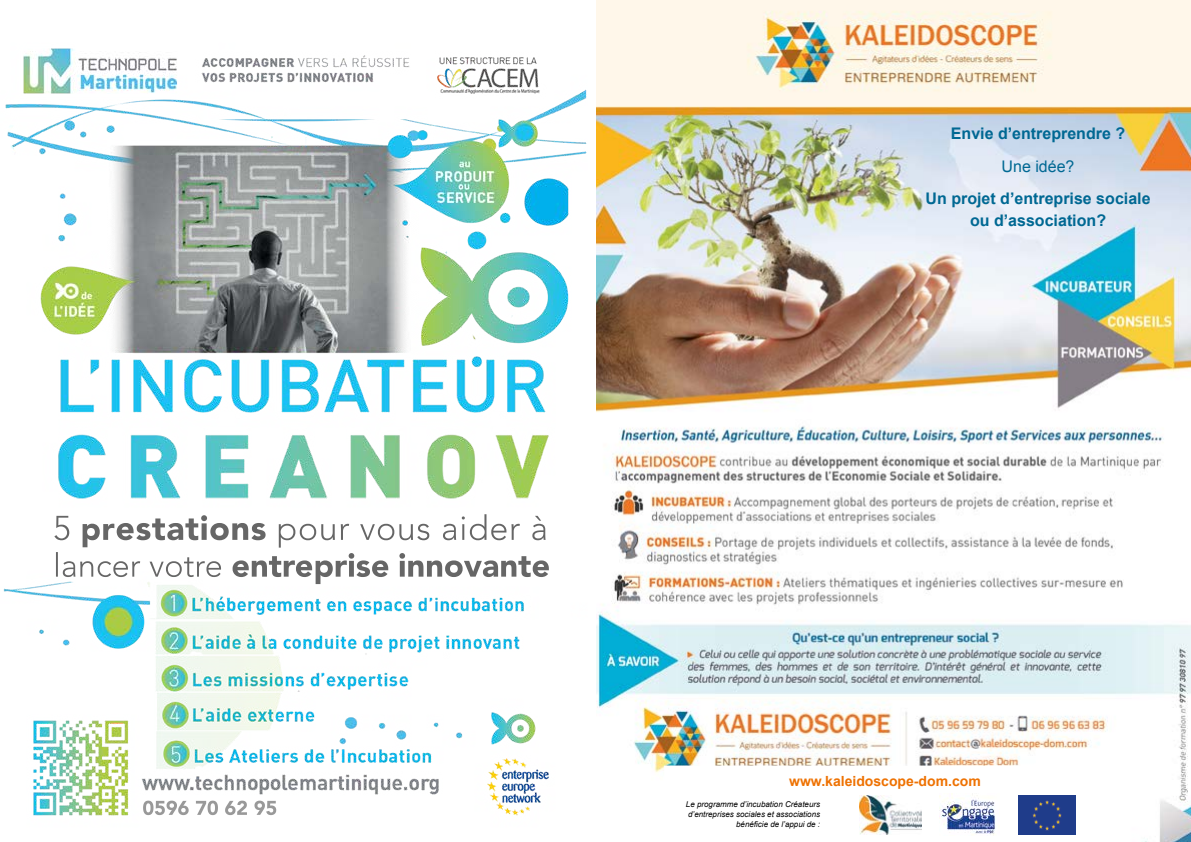
<style>
.page{position:relative;width:1191px;height:842px;background:#fff}
.page>*{position:absolute;margin:0;border:0;box-sizing:border-box;transform-origin:0 0}
.t1{font:700 16px/21.6px "Arial";color:#006893;text-align:center}
.t2{font:16px "Arial";color:#006893}
.t3{font:700 14px "Arial";color:#ee7203}
.t4{font:italic 8px/9.6px "Arial";color:#000;text-align:right}
</style>
<div class="page">
<img style="left:596px;top:0;width:595px;height:842px">
<svg style="left:664px;top:765px;width:457px;height:77px"></svg>
<img style="left:860px;top:795px;width:61px;height:39px">
<img style="left:939px;top:793px;width:60px;height:43px">
<img style="left:1018px;top:796px;width:57px;height:38px">
<img style="left:3px;top:48px;width:584px;height:768px">
<h1 class="t1" style="left:951px;top:123px;width:176px">Envie d’entreprendre ?</h1>
<h1 class="t2" style="left:1001px;top:156px;width:74px">Une idée?</h1>
<h1 class="t1" style="left:925px;top:188px;width:226px">Un projet d’entreprise sociale ou d’association?</h1>
<h2 class="t3" style="left:789px;top:772px;width:193px">www.kaleidoscope-dom.com</h2>
<p class="t4" style="left:686px;top:800px;width:136px">Le programme d’incubation Créateurs d’entreprises sociales et associations bénéficie de l’appui de :</p>
</div>
